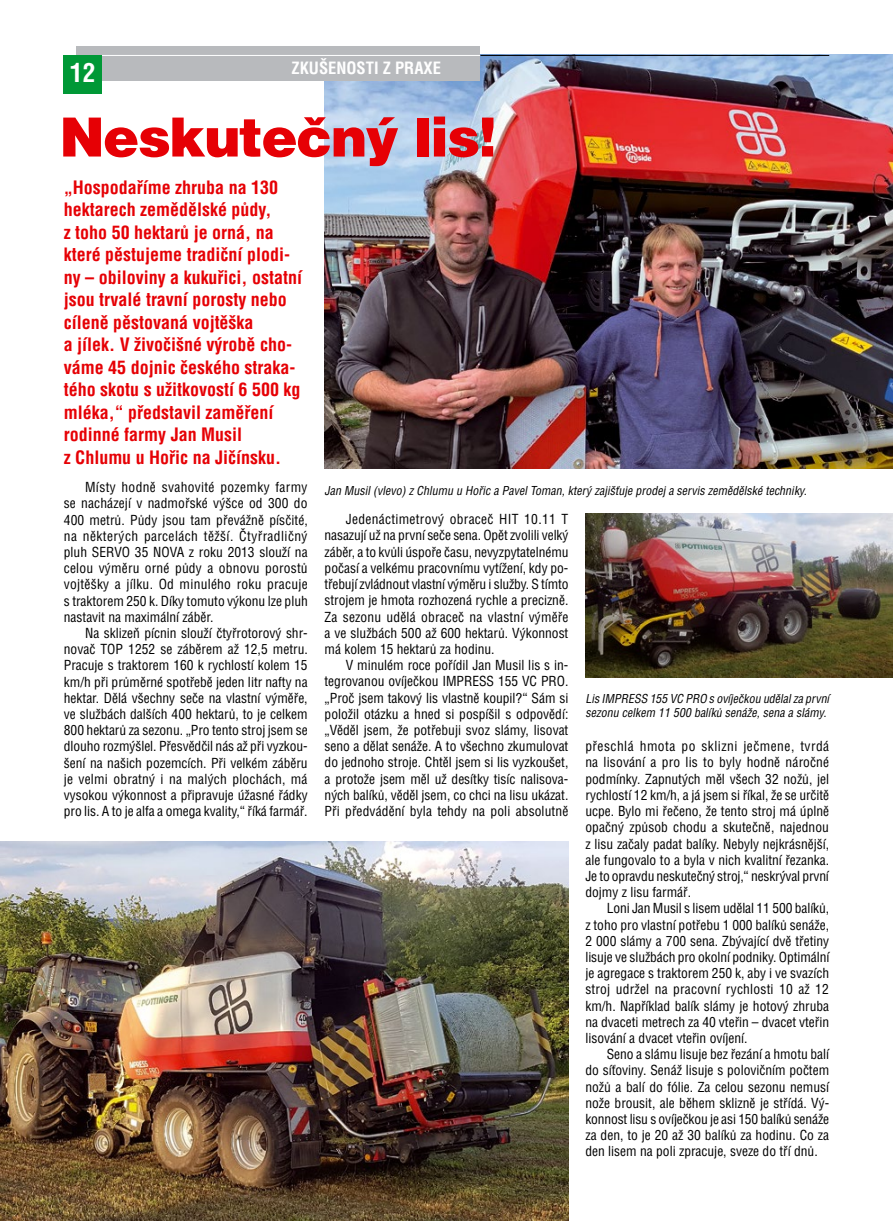
<style>
.page{position:relative;width:893px;height:1221px;background:#fff}
.page>*{position:absolute;margin:0;border:0;box-sizing:border-box;transform-origin:0 0}
.t1{font:900 54px "Switzerland";letter-spacing:-.025em;color:#e60005}
.t2{font:700 25.5px "Switzerland Condensed";color:#fff}
.t3{font:700 18px/22.5px "Switzerland Condensed";color:#e60005}
.t4{font:700 16.5px "Switzerland Condensed";color:#fff}
.t5{font:13.5px/16.2px "Switzerland Condensed";color:#000;text-align:justify}
.t6{font:italic 12px/14.4px "Switzerland Condensed";color:#000}
</style>
<div class="page">
<img style="left:325px;top:55px;width:568px;height:414px">
<div style="left:76px;top:47px;width:404px;height:34px;background:#b8babd"></div>
<div style="left:64px;top:55px;width:38px;height:38px;background:#009836"></div>
<hr style="left:102px;top:55px;width:378px;height:1px;background:#fff">
<hr style="left:480px;top:55px;width:349px;height:1px;background:#000">
<img style="left:0;top:841px;width:568px;height:379px">
<img style="left:585px;top:514px;width:308px;height:163px">
<h2 class="t2" style="left:70px;top:58px;width:27px">12</h2>
<p class="t4" style="left:291px;top:58px;width:151px">ZKUŠENOSTI Z PRAXE</p>
<h1 class="t1" style="left:60px;top:105px;width:439px">Neskutečný lis!</h1>
<p class="t3" style="left:64px;top:176px;width:240px">„Hospodaříme zhruba na 130 hektarech zemědělské půdy,<br>z toho 50 hektarů je orná, na které pěstujeme tradiční plodi&shy;ny – obiloviny a kukuřici, ostatní jsou trvalé travní porosty nebo cíleně pěstovaná vojtěška<br>a jílek. V živočišné výrobě cho&shy;váme 45 dojnic českého straka&shy;tého skotu s užitkovostí 6 500 kg mléka,“ představil zaměření rodinné farmy Jan Musil<br>z Chlumu u Hořic na Jičínsku.</p>
<p class="t5" style="left:64px;top:479px;width:245px;text-indent:21px">Místy hodně svahovité pozemky farmy se nacházejí v nadmořské výšce od 300 do 400 metrů. Půdy jsou tam převážně písčité, na některých parcelách těžší. Čtyřradličný pluh SERVO 35 NOVA z roku 2013 slouží na celou výměru orné půdy a obnovu porostů vojtěšky a jílku. Od minulého roku pracuje s traktorem 250 k. Díky tomuto výkonu lze pluh nastavit na maximální záběr.</p>
<p class="t5" style="left:64px;top:625px;width:245px;text-indent:21px">Na sklizeň pícnin slouží čtyřrotorový shr&shy;novač TOP 1252 se záběrem až 12,5 metru.<br>Pracuje s traktorem 160 k rychlostí kolem 15 km/h při průměrné spotřebě jeden litr nafty na hektar. Dělá všechny seče na vlastní výměře, ve službách dalších 400 hektarů, to je celkem 800 hektarů za sezonu. „Pro tento stroj jsem se dlouho rozmýšlel. Přesvědčil nás až při vyzkou&shy;šení na našich pozemcích. Při velkém záběru je velmi obratný i na malých plochách, má vysokou výkonnost a připravuje úžasné řádky pro lis. A to je alfa a omega kvality,“ říká farmář.</p>
<p class="t6" style="left:325px;top:483px;width:484px">Jan Musil (vlevo) z Chlumu u Hořic a Pavel Toman, který zajišťuje prodej a servis zemědělské techniky.</p>
<p class="t5" style="left:325px;top:511px;width:245px;text-indent:21px">Jedenáctimetrový obraceč HIT 10.11 T nasazují už na první seče sena. Opět zvolili velký záběr, a to kvůli úspoře času, nevyzpytatelnému počasí a velkému pracovnímu vytížení, kdy po&shy;třebují zvládnout vlastní výměru i služby. S tímto strojem je hmota rozhozená rychle a precizně.<br>Za sezonu udělá obraceč na vlastní výměře a ve službách 500 až 600 hektarů. Výkonnost má kolem 15 hektarů za hodinu.</p>
<p class="t5" style="left:325px;top:657px;width:245px;text-indent:21px">V minulém roce pořídil Jan Musil lis s in&shy;tegrovanou ovíječkou IMPRESS 155 VC PRO. „Proč jsem takový lis vlastně koupil?“ Sám si položil otázku a hned si pospíšil s odpovědí: „Věděl jsem, že potřebuji svoz slámy, lisovat seno a dělat senáže. A to všechno zkumulovat do jednoho stroje. Chtěl jsem si lis vyzkoušet, a protože jsem měl už desítky tisíc nalisova&shy;ných balíků, věděl jsem, co chci na lisu ukázat.<br>Při předvádění byla tehdy na poli absolutně</p>
<p class="t6" style="left:585px;top:691px;width:245px">Lis IMPRESS 155 VC PRO s ovíječkou udělal za první sezonu celkem 11 500 balíků senáže, sena a slámy.</p>
<p class="t5" style="left:585px;top:738px;width:245px">přeschlá hmota po sklizni ječmene, tvrdá na lisování a pro lis to byly hodně náročné podmínky. Zapnutých měl všech 32 nožů, jel rychlostí 12 km/h, a já jsem si říkal, že se určitě ucpe. Bylo mi řečeno, že tento stroj má úplně opačný způsob chodu a skutečně, najednou z lisu začaly padat balíky. Nebyly nejkrásnější, ale fungovalo to a byla v nich kvalitní řezanka.<br>Je to opravdu neskutečný stroj,“ neskrýval první dojmy z lisu farmář.</p>
<p class="t5" style="left:585px;top:900px;width:245px;text-indent:21px">Loni Jan Musil s lisem udělal 11 500 balíků, z toho pro vlastní potřebu 1 000 balíků senáže, 2 000 slámy a 700 sena. Zbývající dvě třetiny lisuje ve službách pro okolní podniky. Optimální je agregace s traktorem 250 k, aby i ve svazích stroj udržel na pracovní rychlosti 10 až 12 km/h. Například balík slámy je hotový zhruba na dvaceti metrech za 40 vteřin – dvacet vteřin lisování a dvacet vteřin ovíjení.</p>
<p class="t5" style="left:585px;top:1046px;width:245px;text-indent:21px">Seno a slámu lisuje bez řezání a hmotu balí do síťoviny. Senáž lisuje s polovičním počtem nožů a balí do fólie. Za celou sezonu nemusí nože brousit, ale během sklizně je střídá. Vý&shy;konnost lisu s ovíječkou je asi 150 balíků senáže za den, to je 20 až 30 balíků za hodinu. Co za den lisem na poli zpracuje, sveze do tří dnů.</p>
</div>
